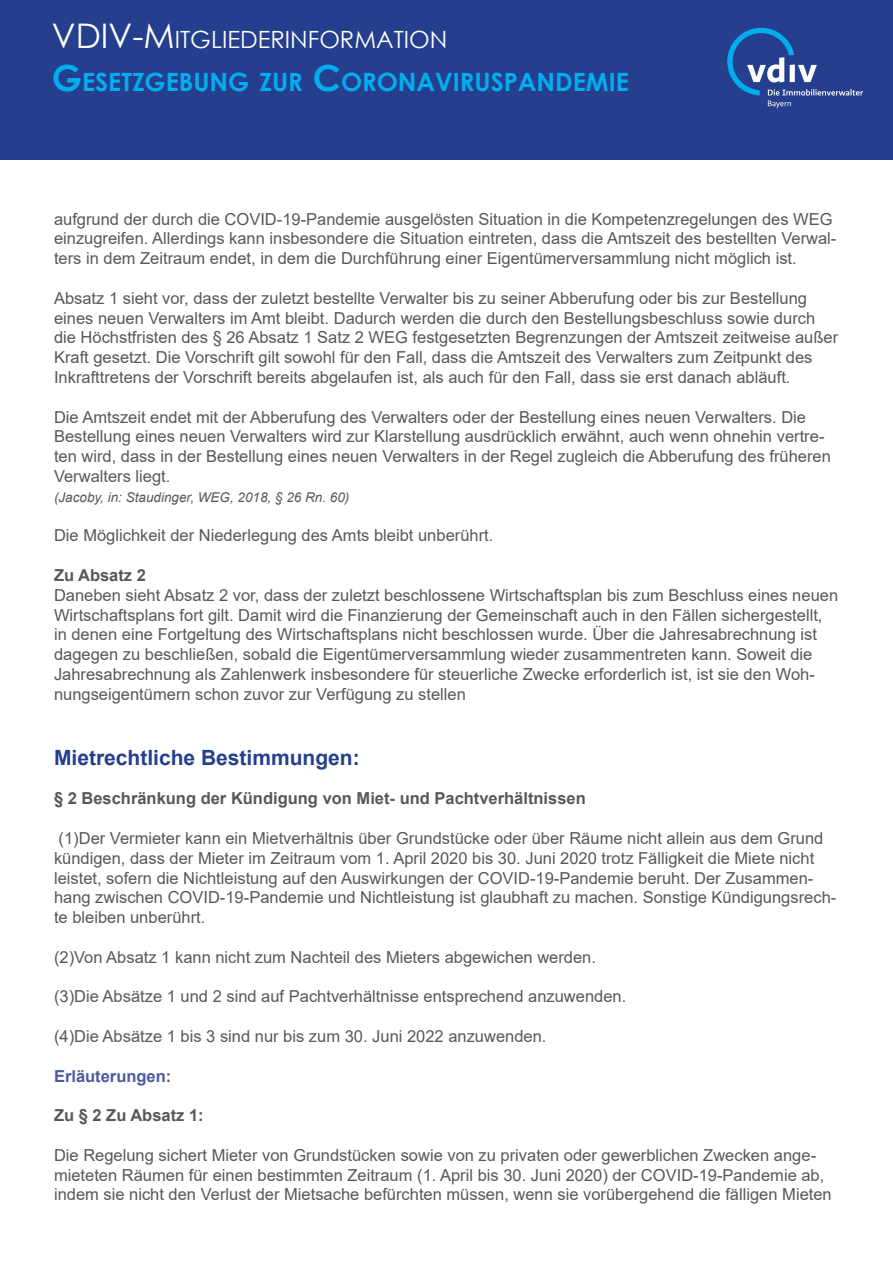
<style>
.page{position:relative;width:893px;height:1263px;background:#fff}
.page>*{position:absolute;margin:0;border:0;box-sizing:border-box;transform-origin:0 0}
.t1{font:700 25.2px "Century Gothic";color:#00aeef}
.t2{font:23.7px "Century Gothic";color:#fff}
.t3{font:700 21px "Arial";color:#253f8e}
.t4{font:16.5px/19.8px "Arial";color:#57585a}
.t5{font:700 16.5px "Arial";color:#57585a}
.t6{font:700 16.5px "Arial";color:#4d5a9e}
.t7{font:italic 13.5px "Arial";color:#57585a}
.s1{font-size:33.9px}
.s2{font-size:36px}
</style>
<div class="page">
<div style="left:0;top:0;width:893px;height:160px;background:#253f8e"></div>
<svg style="left:727px;top:28px;width:136px;height:80px"></svg>
<h2 class="t2" style="left:52px;top:23px;width:397px"><span class="s1">VDIV-M</span> ITGLIEDERINFORMATION</h2>
<h1 class="t1" style="left:52px;top:63px;width:578px"><span class="s2">G</span>ESETZGEBUNG ZUR <span class="s2">C</span>ORONAVIRUSPANDEMIE</h1>
<p class="t4" style="left:54px;top:209px;width:784px">aufgrund der durch die COVID-19-Pandemie ausgelösten Situation in die Kompetenzregelungen des WEG einzugreifen. Allerdings kann insbesondere die Situation eintreten, dass die Amtszeit des bestellten Verwal&shy;ters in dem Zeitraum endet, in dem die Durchführung einer Eigentümerversammlung nicht möglich ist.</p>
<p class="t4" style="left:54px;top:288px;width:786px">Absatz 1 sieht vor, dass der zuletzt bestellte Verwalter bis zu seiner Abberufung oder bis zur Bestellung eines neuen Verwalters im Amt bleibt. Dadurch werden die durch den Bestellungsbeschluss sowie durch die Höchstfristen des § 26 Absatz 1 Satz 2 WEG festgesetzten Begrenzungen der Amtszeit zeitweise außer Kraft gesetzt. Die Vorschrift gilt sowohl für den Fall, dass die Amtszeit des Verwalters zum Zeitpunkt des Inkrafttretens der Vorschrift bereits abgelaufen ist, als auch für den Fall, dass sie erst danach abläuft.</p>
<p class="t4" style="left:54px;top:407px;width:778px">Die Amtszeit endet mit der Abberufung des Verwalters oder der Bestellung eines neuen Verwalters. Die Bestellung eines neuen Verwalters wird zur Klarstellung ausdrücklich erwähnt, auch wenn ohnehin vertre&shy;ten wird, dass in der Bestellung eines neuen Verwalters in der Regel zugleich die Abberufung des früheren Verwalters liegt.</p>
<p class="t7" style="left:54px;top:488px;width:297px">(Jacoby, in: Staudinger, WEG, 2018, § 26 Rn. 60)</p>
<p class="t4" style="left:54px;top:526px;width:441px">Die Möglichkeit der Niederlegung des Amts bleibt unberührt.</p>
<p class="t5" style="left:54px;top:564px;width:93px">Zu Absatz 2</p>
<p class="t4" style="left:54px;top:585px;width:786px">Daneben sieht Absatz 2 vor, dass der zuletzt beschlossene Wirtschaftsplan bis zum Beschluss eines neuen Wirtschaftsplans fort gilt. Damit wird die Finanzierung der Gemeinschaft auch in den Fällen sichergestellt, in denen eine Fortgeltung des Wirtschaftsplans nicht beschlossen wurde. Über die Jahresabrechnung ist dagegen zu beschließen, sobald die Eigentümerversammlung wieder zusammentreten kann. Soweit die Jahresabrechnung als Zahlenwerk insbesondere für steuerliche Zwecke erforderlich ist, ist sie den Woh&shy;nungseigentümern schon zuvor zur Verfügung zu stellen</p>
<p class="t3" style="left:54px;top:742px;width:307px">Mietrechtliche Bestimmungen:</p>
<p class="t5" style="left:54px;top:787px;width:533px">§ 2 Beschränkung der Kündigung von Miet- und Pachtverhältnissen</p>
<p class="t4" style="left:54px;top:828px;width:784px">(1)Der Vermieter kann ein Mietverhältnis über Grundstücke oder über Räume nicht allein aus dem Grund kündigen, dass der Mieter im Zeitraum vom 1. April 2020 bis 30. Juni 2020 trotz Fälligkeit die Miete nicht leistet, sofern die Nichtleistung auf den Auswirkungen der COVID-19-Pandemie beruht. Der Zusammen&shy;hang zwischen COVID-19-Pandemie und Nichtleistung ist glaubhaft zu machen. Sonstige Kündigungsrech&shy;te bleiben unberührt.</p>
<p class="t4" style="left:54px;top:947px;width:543px">(2)Von Absatz 1 kann nicht zum Nachteil des Mieters abgewichen werden.</p>
<p class="t4" style="left:54px;top:986px;width:574px">(3)Die Absätze 1 und 2 sind auf Pachtverhältnisse entsprechend anzuwenden.</p>
<p class="t4" style="left:54px;top:1026px;width:494px">(4)Die Absätze 1 bis 3 sind nur bis zum 30. Juni 2022 anzuwenden.</p>
<p class="t6" style="left:54px;top:1064px;width:119px">Erläuterungen:</p>
<p class="t5" style="left:54px;top:1104px;width:151px">Zu § 2 Zu Absatz 1:</p>
<p class="t4" style="left:54px;top:1145px;width:779px">Die Regelung sichert Mieter von Grundstücken sowie von zu privaten oder gewerblichen Zwecken ange&shy;mieteten Räumen für einen bestimmten Zeitraum (1. April bis 30. Juni 2020) der COVID-19-Pandemie ab, indem sie nicht den Verlust der Mietsache befürchten müssen, wenn sie vorübergehend die fälligen Mieten</p>
</div>
